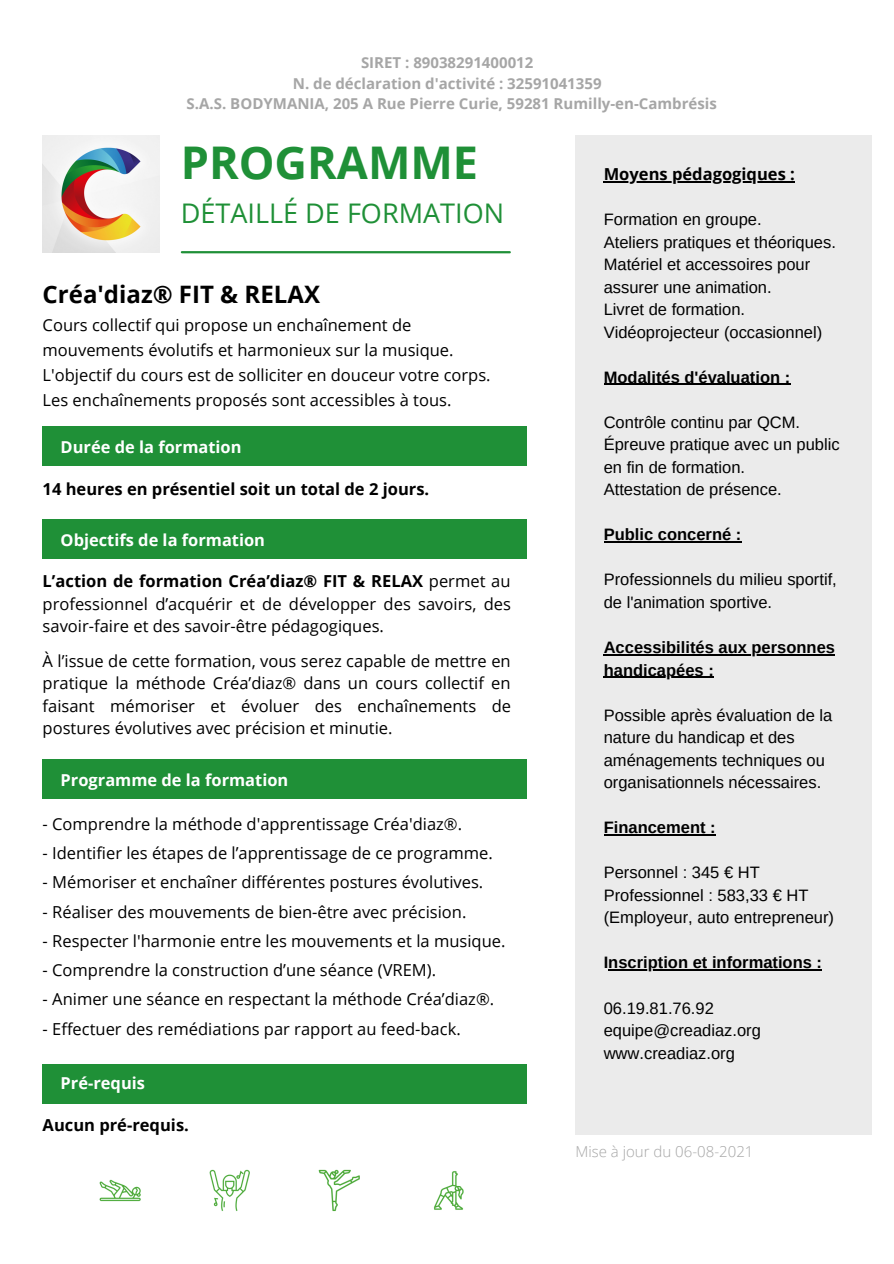
<style>
.page{position:relative;width:894px;height:1264px;background:#fff}
.page>*{position:absolute;margin:0;border:0;box-sizing:border-box;transform-origin:0 0}
.t1{font:700 45px "Open Sans";color:#1f9037}
.t2{font:27px "Open Sans";color:#1f9037}
.t3{font:700 24px "Open Sans";color:#000}
.t4{font:16.5px/22.5px "Open Sans";color:#000;text-align:justify}
.t5{font:16.5px/22.5px "Arimo";color:#000}
.t6{font:700 16.5px/22.5px "Arimo";color:#000}
.t7{font:700 16.5px "Open Sans";color:#000}
.t8{font:700 16.5px "Open Sans";color:#fff}
.t9{font:700 15px "Open Sans";color:#a6a6a6}
.t10{font:300 15px "Open Sans";color:#a6a6a6}
.s1{font-weight:700}
</style>
<div class="page">
<div style="left:575px;top:135px;width:296px;height:999px;background:#ebebeb"></div>
<img style="left:43px;top:135px;width:117px;height:118px">
<hr style="left:182px;top:251px;width:327px;height:2px;background:#1f9037">
<div style="left:43px;top:519px;width:484px;height:39px;background:#1f9037"></div>
<div style="left:43px;top:759px;width:484px;height:40px;background:#1f9037"></div>
<div style="left:43px;top:426px;width:484px;height:40px;background:#1f9037"></div>
<div style="left:43px;top:1064px;width:484px;height:39px;background:#1f9037"></div>
<img style="left:99px;top:1169px;width:365px;height:43px">
<hr style="left:603px;top:181px;width:191px;height:1px;background:#000">
<hr style="left:603px;top:384px;width:187px;height:1px;background:#000">
<hr style="left:603px;top:541px;width:138px;height:1px;background:#000">
<hr style="left:603px;top:654px;width:231px;height:1px;background:#000">
<hr style="left:603px;top:676px;width:110px;height:1px;background:#000">
<hr style="left:603px;top:834px;width:112px;height:1px;background:#000">
<hr style="left:608px;top:969px;width:213px;height:1px;background:#000">
<p class="t9" style="left:361px;top:52px;width:174px">SIRET : 89038291400012</p>
<p class="t9" style="left:293px;top:73px;width:310px">N. de déclaration d'activité : 32591041359</p>
<p class="t9" style="left:186px;top:93px;width:531px">S.A.S. BODYMANIA, 205 A Rue Pierre Curie, 59281 Rumilly-en-Cambrésis</p>
<p class="t1" style="left:181px;top:131px;width:299px">PROGRAMME</p>
<p class="t2" style="left:181px;top:194px;width:325px">DÉTAILLÉ DE FORMATION</p>
<p class="t7" style="left:603px;top:162px;width:192px">Moyens pédagogiques :</p>
<p class="t5" style="left:603px;top:208px;width:159px">Formation en groupe.</p>
<p class="t5" style="left:603px;top:230px;width:234px">Ateliers pratiques et théoriques.</p>
<p class="t5" style="left:603px;top:253px;width:208px">Matériel et accessoires pour assurer une animation.</p>
<p class="t5" style="left:603px;top:298px;width:143px">Livret de formation.</p>
<p class="t5" style="left:603px;top:320px;width:220px">Vidéoprojecteur (occasionnel)</p>
<p class="t6" style="left:603px;top:366px;width:188px">Modalités d'évaluation :</p>
<p class="t5" style="left:603px;top:411px;width:198px">Contrôle continu par QCM.</p>
<p class="t5" style="left:603px;top:433px;width:237px">Épreuve pratique avec un public en fin de formation.</p>
<p class="t5" style="left:603px;top:478px;width:179px">Attestation de présence.</p>
<p class="t6" style="left:603px;top:523px;width:139px">Public concerné :</p>
<p class="t5" style="left:603px;top:568px;width:234px">Professionnels du milieu sportif, de l'animation sportive.</p>
<p class="t6" style="left:603px;top:636px;width:233px">Accessibilités aux personnes handicapées :</p>
<p class="t5" style="left:603px;top:703px;width:230px">Possible après évaluation de la nature du handicap et des aménagements techniques ou organisationnels nécessaires.</p>
<p class="t6" style="left:603px;top:816px;width:113px">Financement :</p>
<p class="t5" style="left:603px;top:861px;width:157px">Personnel : 345 € HT</p>
<p class="t5" style="left:603px;top:883px;width:206px">Professionnel : 583,33 € HT</p>
<p class="t5" style="left:603px;top:906px;width:232px">(Employeur, auto entrepreneur)</p>
<p class="t6" style="left:603px;top:951px;width:220px">Inscription et informations :</p>
<p class="t5" style="left:603px;top:996px;width:112px">06.19.81.76.92</p>
<p class="t5" style="left:603px;top:1019px;width:159px">equipe@creadiaz.org</p>
<p class="t5" style="left:603px;top:1041px;width:133px">www.creadiaz.org</p>
<p class="t3" style="left:43px;top:277px;width:279px">Créa'diaz® FIT &amp; RELAX</p>
<p class="t4" style="left:43px;top:312px;width:449px;line-height:24.8px;text-align:left">Cours collectif qui propose un enchaînement de mouvements évolutifs et harmonieux sur la musique.<br>L'objectif du cours est de solliciter en douceur votre corps.</p>
<p class="t4" style="left:43px;top:388px;width:410px">Les enchaînements proposés sont accessibles à tous.</p>
<p class="t8" style="left:61px;top:435px;width:182px">Durée de la formation</p>
<p class="t7" style="left:43px;top:477px;width:388px">14 heures en présentiel soit un total de 2 jours.</p>
<p class="t8" style="left:61px;top:528px;width:206px">Objectifs de la formation</p>
<p class="t4" style="left:43px;top:569px;width:469px"><span class="s1">L’action de formation Créa’diaz® FIT &amp; RELAX</span> permet au professionnel d’acquérir et de développer des savoirs, des savoir-faire et des savoir-être pédagogiques.</p>
<p class="t4" style="left:43px;top:649px;width:470px">À l’issue de cette formation, vous serez capable de mettre en pratique la méthode Créa’diaz® dans un cours collectif en faisant mémoriser et évoluer des enchaînements de postures évolutives avec précision et minutie.</p>
<p class="t8" style="left:61px;top:768px;width:229px">Programme de la formation</p>
<p class="t4" style="left:43px;top:812px;width:421px">- Comprendre la méthode d'apprentissage Créa'diaz®.</p>
<p class="t4" style="left:43px;top:841px;width:451px">- Identifier les étapes de l’apprentissage de ce programme.</p>
<p class="t4" style="left:43px;top:870px;width:442px">- Mémoriser et enchaîner différentes postures évolutives.</p>
<p class="t4" style="left:43px;top:899px;width:425px">- Réaliser des mouvements de bien-être avec précision.</p>
<p class="t4" style="left:43px;top:929px;width:464px">- Respecter l'harmonie entre les mouvements et la musique.</p>
<p class="t4" style="left:43px;top:958px;width:395px">- Comprendre la construction d’une séance (VREM).</p>
<p class="t4" style="left:43px;top:987px;width:453px">- Animer une séance en respectant la méthode Créa’diaz®.</p>
<p class="t4" style="left:43px;top:1017px;width:419px">- Effectuer des remédiations par rapport au feed-back.</p>
<p class="t8" style="left:61px;top:1071px;width:86px">Pré-requis</p>
<p class="t7" style="left:43px;top:1113px;width:148px">Aucun pré-requis.</p>
<p class="t10" style="left:575px;top:1140px;width:179px">Mise à jour du 06-08-2021</p>
</div>
